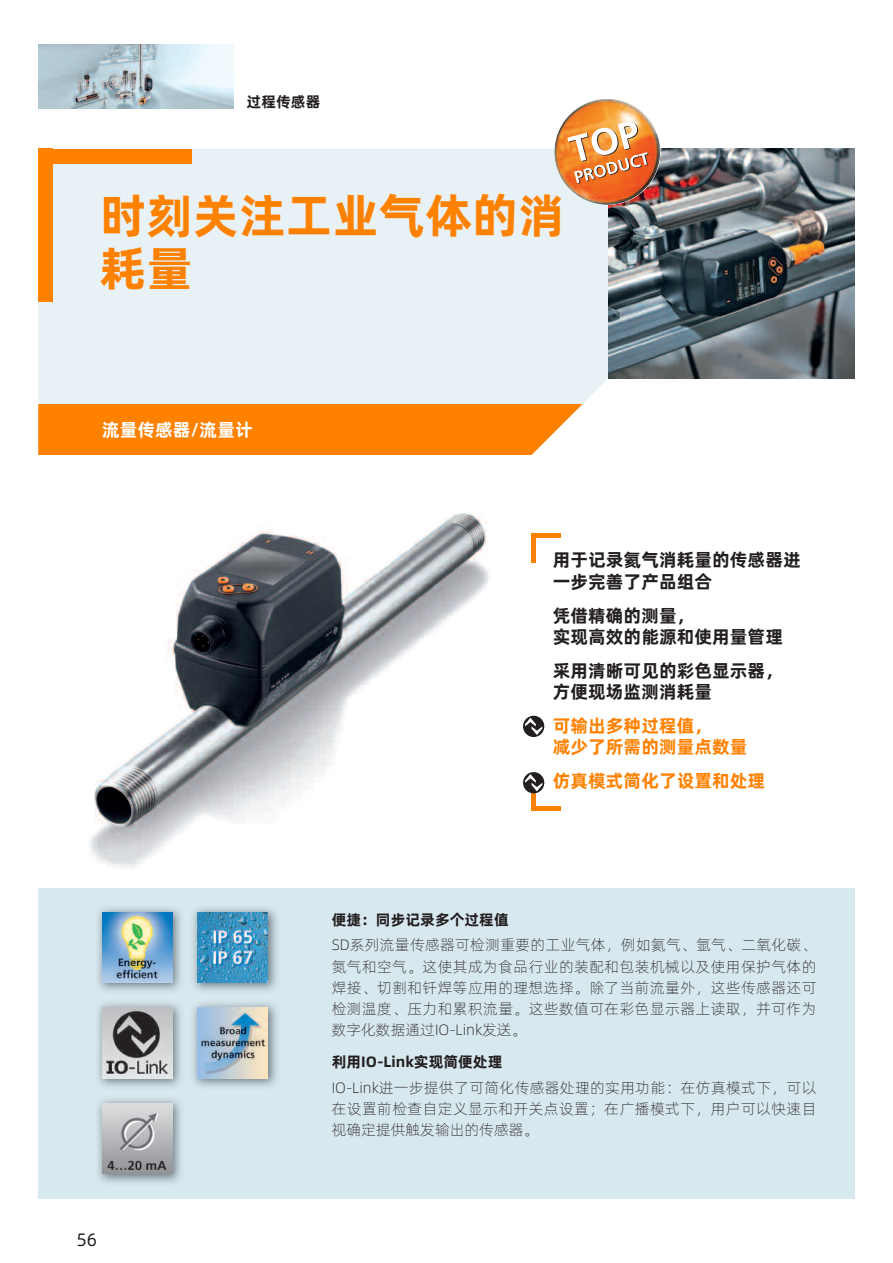
<style>
.page{position:relative;width:893px;height:1263px;background:#fff}
.page>*{position:absolute;margin:0;border:0;box-sizing:border-box;transform-origin:0 0}
.t1{font:47.25px/53.1px "Alibaba Pu Hui Ti B";color:#ff8100}
.t2{font:18px/21.3px "Alibaba Pu Hui Ti B";color:#231f20}
.t3{font:18px/21.3px "Alibaba Pu Hui Ti B";color:#ff8100}
.t4{font:18px "Alibaba Pu Hui Ti B";color:#fff}
.t5{font:18px "Alibaba Pu Hui Ti R";color:#231f20}
.t6{font:15px/21.3px "Alibaba Pu Hui Ti L";letter-spacing:.025em;color:#231f20;text-align:justify}
.t7{font:15px "Alibaba Pu Hui Ti B";color:#231f20}
</style>
<div class="page">
<img style="left:38px;top:512px;width:468px;height:377px">
<div style="left:38px;top:889px;width:817px;height:310px;background:#d8e8ef"></div>
<div style="left:38px;top:149px;width:570px;height:255px;background:#e8f1f5"></div>
<img style="left:608px;top:149px;width:247px;height:229px">
<div style="left:38px;top:404px;width:545px;height:51px;background:#ff8100"></div>
<div style="left:38px;top:149px;width:153px;height:15px;background:#ff8100"></div>
<div style="left:38px;top:149px;width:15px;height:153px;background:#ff8100"></div>
<img style="left:38px;top:45px;width:196px;height:63px">
<hr style="left:531px;top:533px;width:30px;height:4px;background:#ff8100">
<div style="left:531px;top:533px;width:5px;height:30px;background:#ff8100"></div>
<hr style="left:531px;top:807px;width:30px;height:4px;background:#ff8100">
<div style="left:531px;top:781px;width:5px;height:30px;background:#ff8100"></div>
<img style="left:548px;top:99px;width:118px;height:112px">
<svg style="left:523px;top:772px;width:21px;height:21px"></svg>
<svg style="left:525px;top:774px;width:17px;height:17px"></svg>
<svg style="left:523px;top:716px;width:21px;height:21px"></svg>
<svg style="left:525px;top:718px;width:17px;height:17px"></svg>
<img style="left:98px;top:908px;width:179px;height:83px">
<img style="left:102px;top:912px;width:70px;height:70px">
<img style="left:188px;top:908px;width:1px;height:83px">
<img style="left:198px;top:912px;width:70px;height:70px">
<img style="left:98px;top:1003px;width:83px;height:180px">
<img style="left:102px;top:1008px;width:70px;height:70px">
<img style="left:98px;top:1093px;width:83px;height:1px">
<img style="left:102px;top:1103px;width:70px;height:71px">
<img style="left:193px;top:1003px;width:84px;height:84px">
<img style="left:198px;top:1008px;width:70px;height:70px">
<p class="t7" style="left:247px;top:91px;width:75px">过程传感器</p>
<h1 class="t1" style="left:100px;top:188px;width:466px">时刻关注工业气体的消耗量</h1>
<p class="t4" style="left:102px;top:417px;width:152px">流量传感器/流量计</p>
<p class="t5" style="left:77px;top:1227px;width:22px">56</p>
<p class="t2" style="left:553px;top:549px;width:249px">用于记录氦气消耗量的传感器进一步完善了产品组合</p>
<p class="t2" style="left:553px;top:604px;width:232px">凭借精确的测量，<br>实现高效的能源和使用量管理</p>
<p class="t2" style="left:553px;top:660px;width:232px">采用清晰可见的彩色显示器，方便现场监测消耗量</p>
<p class="t3" style="left:553px;top:715px;width:196px">可输出多种过程值，<br>减少了所需的测量点数量</p>
<p class="t3" style="left:553px;top:770px;width:214px">仿真模式简化了设置和处理</p>
<p class="t7" style="left:332px;top:909px;width:179px">便捷：同步记录多个过程值</p>
<p class="t6" style="left:332px;top:934px;width:486px">SD系列流量传感器可检测重要的工业气体，例如氦气、氩气、二氧化碳、氮气和空气。这使其成为食品行业的装配和包装机械以及使用保护气体的焊接、切割和钎焊等应用的理想选择。除了当前流量外，这些传感器还可检测温度、压力和累积流量。这些数值可在彩色显示器上读取，并可作为数字化数据通过IO-Link发送。</p>
<p class="t7" style="left:332px;top:1051px;width:172px">利用IO-Link实现简便处理</p>
<p class="t6" style="left:332px;top:1077px;width:486px">IO-Link进一步提供了可简化传感器处理的实用功能：在仿真模式下，可以在设置前检查自定义显示和开关点设置；在广播模式下，用户可以快速目视确定提供触发输出的传感器。</p>
</div>
